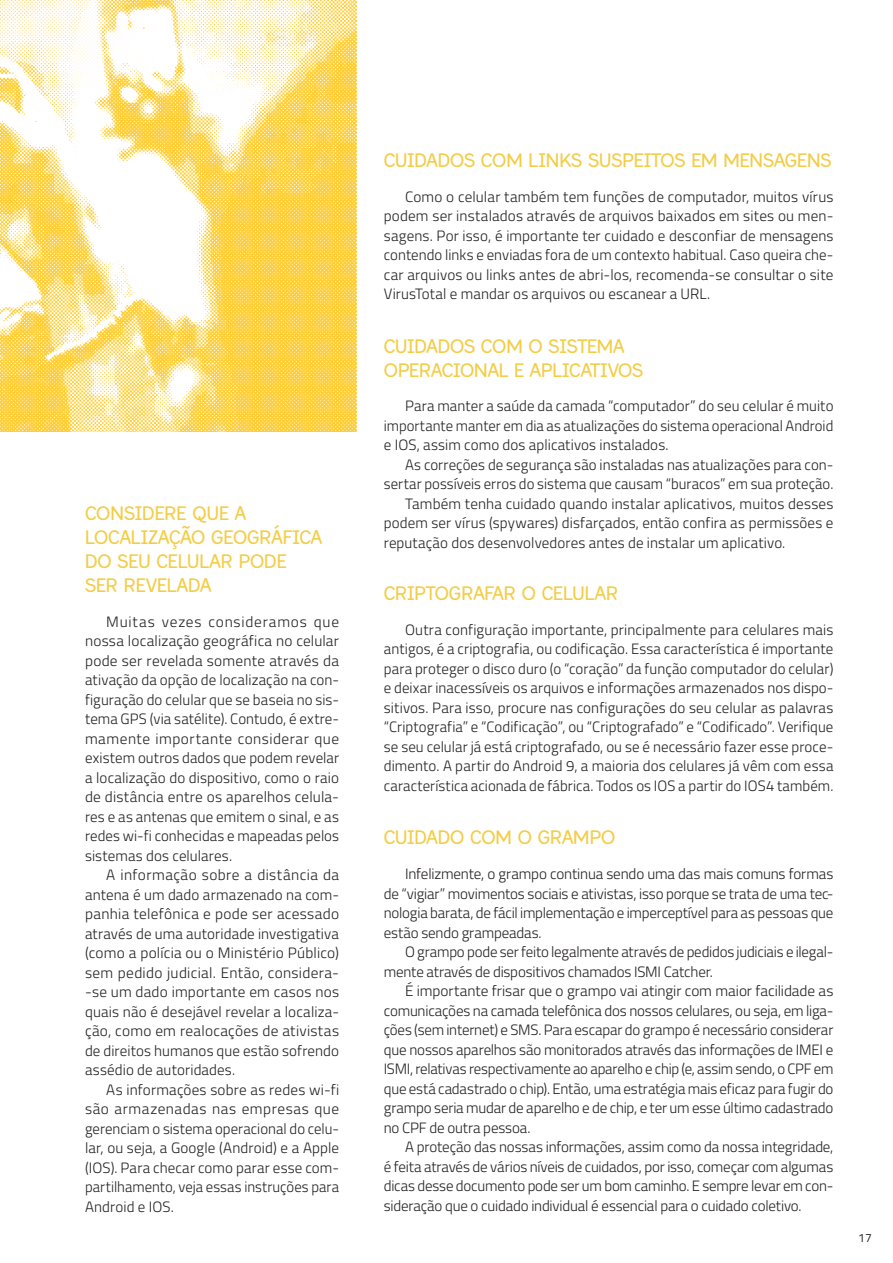
<style>
.page{position:relative;width:893px;height:1263px;background:#fff}
.page>*{position:absolute;margin:0;border:0;box-sizing:border-box;transform-origin:0 0}
.SEÇÃO{font:19.5px/24px "Abordage";color:#f3cd46}
.TEXTO_CORRIDO{font:300 15px/19.5px "Titillium Web";color:#231f20;text-align:justify}
.t1{font:12px "Titillium Web";color:#231f20}
</style>
<div class="page">
<img style="left:0;top:0;width:356px;height:431px">
<p class="SEÇÃO" style="left:85px;top:501px;width:238px">CONSIDERE QUE A<br>LOCALIZAÇÃO GEOGRÁFICA<br>DO SEU CELULAR PODE<br>SER REVELADA</p>
<p class="TEXTO_CORRIDO" style="left:85px;top:611px;width:256px;text-indent:21px">Muitas vezes consideramos que nossa localização geográfica no celular pode ser revelada somente através da ativação da opção de localização na con&shy;figuração do celular que se baseia no sis&shy;tema GPS (via satélite). Contudo, é extre&shy;mamente importante considerar que existem outros dados que podem revelar a localização do dispositivo, como o raio de distância entre os aparelhos celula&shy;res e as antenas que emitem o sinal, e as redes wi-fi conhecidas e mapeadas pelos sistemas dos celulares.</p>
<p class="TEXTO_CORRIDO" style="left:85px;top:864px;width:256px;text-indent:21px">A informação sobre a distância da antena é um dado armazenado na com&shy;panhia telefônica e pode ser acessado através de uma autoridade investigativa (como a polícia ou o Ministério Público) sem pedido judicial. Então, considera--se um dado importante em casos nos quais não é desejável revelar a localiza&shy;ção, como em realocações de ativistas de direitos humanos que estão sofrendo assédio de autoridades.</p>
<p class="TEXTO_CORRIDO" style="left:85px;top:1079px;width:256px;text-indent:21px">As informações sobre as redes wi-fi são armazenadas nas empresas que gerenciam o sistema operacional do celu&shy;lar, ou seja, a Google (Android) e a Apple (IOS). Para checar como parar esse com&shy;partilhamento, veja essas instruções para Android e IOS.</p>
<p class="SEÇÃO" style="left:384px;top:148px;width:449px">CUIDADOS COM LINKS SUSPEITOS EM MENSAGENS</p>
<p class="TEXTO_CORRIDO" style="left:384px;top:186px;width:451px;text-indent:21px">Como o celular também tem funções de computador, muitos vírus podem ser instalados através de arquivos baixados em sites ou men&shy;sagens. Por isso, é importante ter cuidado e desconfiar de mensagens contendo links e enviadas fora de um contexto habitual. Caso queira che&shy;car arquivos ou links antes de abri-los, recomenda-se consultar o site VirusTotal e mandar os arquivos ou escanear a URL.</p>
<p class="SEÇÃO" style="left:384px;top:334px;width:261px">CUIDADOS COM O SISTEMA<br>OPERACIONAL E APLICATIVOS</p>
<p class="TEXTO_CORRIDO" style="left:384px;top:395px;width:451px;text-indent:21px">Para manter a saúde da camada “computador” do seu celular é muito importante manter em dia as atualizações do sistema operacional Android e IOS, assim como dos aplicativos instalados.</p>
<p class="TEXTO_CORRIDO" style="left:384px;top:454px;width:451px;text-align:right">As correções de segurança são instaladas nas atualizações para con&shy;sertar possíveis erros do sistema que causam “buracos” em sua proteção.</p>
<p class="TEXTO_CORRIDO" style="left:384px;top:493px;width:451px;text-indent:21px">Também tenha cuidado quando instalar aplicativos, muitos desses podem ser vírus (spywares) disfarçados, então confira as permissões e reputação dos desenvolvedores antes de instalar um aplicativo.</p>
<p class="SEÇÃO" style="left:384px;top:581px;width:236px">CRIPTOGRAFAR O CELULAR</p>
<p class="TEXTO_CORRIDO" style="left:384px;top:619px;width:451px;text-indent:21px">Outra configuração importante, principalmente para celulares mais antigos, é a criptografia, ou codificação. Essa característica é importante para proteger o disco duro (o “coração” da função computador do celular) e deixar inacessíveis os arquivos e informações armazenados nos dispo&shy;sitivos. Para isso, procure nas configurações do seu celular as palavras “Criptografia” e “Codificação”, ou “Criptografado” e “Codificado”. Verifique se seu celular já está criptografado, ou se é necessário fazer esse proce&shy;dimento. A partir do Android 9, a maioria dos celulares já vêm com essa característica acionada de fábrica. Todos os IOS a partir do IOS4 também.</p>
<p class="SEÇÃO" style="left:384px;top:826px;width:233px">CUIDADO COM O GRAMPO</p>
<p class="TEXTO_CORRIDO" style="left:384px;top:863px;width:451px;text-indent:21px">Infelizmente, o grampo continua sendo uma das mais comuns formas de “vigiar” movimentos sociais e ativistas, isso porque se trata de uma tec&shy;nologia barata, de fácil implementação e imperceptível para as pessoas que estão sendo grampeadas.</p>
<p class="TEXTO_CORRIDO" style="left:384px;top:941px;width:451px;text-indent:21px">O grampo pode ser feito legalmente através de pedidos judiciais e ilegal&shy;mente através de dispositivos chamados ISMI Catcher.</p>
<p class="TEXTO_CORRIDO" style="left:384px;top:980px;width:451px;text-indent:21px">É importante frisar que o grampo vai atingir com maior facilidade as comunicações na camada telefônica dos nossos celulares, ou seja, em liga&shy;ções (sem internet) e SMS. Para escapar do grampo é necessário considerar que nossos aparelhos são monitorados através das informações de IMEI e ISMI, relativas respectivamente ao aparelho e chip (e, assim sendo, o CPF em que está cadastrado o chip). Então, uma estratégia mais eficaz para fugir do grampo seria mudar de aparelho e de chip, e ter um esse último cadastrado no CPF de outra pessoa.</p>
<p class="TEXTO_CORRIDO" style="left:384px;top:1136px;width:451px;text-indent:21px">A proteção das nossas informações, assim como da nossa integridade, é feita através de vários níveis de cuidados, por isso, começar com algumas dicas desse documento pode ser um bom caminho. E sempre levar em con&shy;sideração que o cuidado individual é essencial para o cuidado coletivo.</p>
<p class="t1" style="left:858px;top:1229px;width:15px">17</p>
</div>
